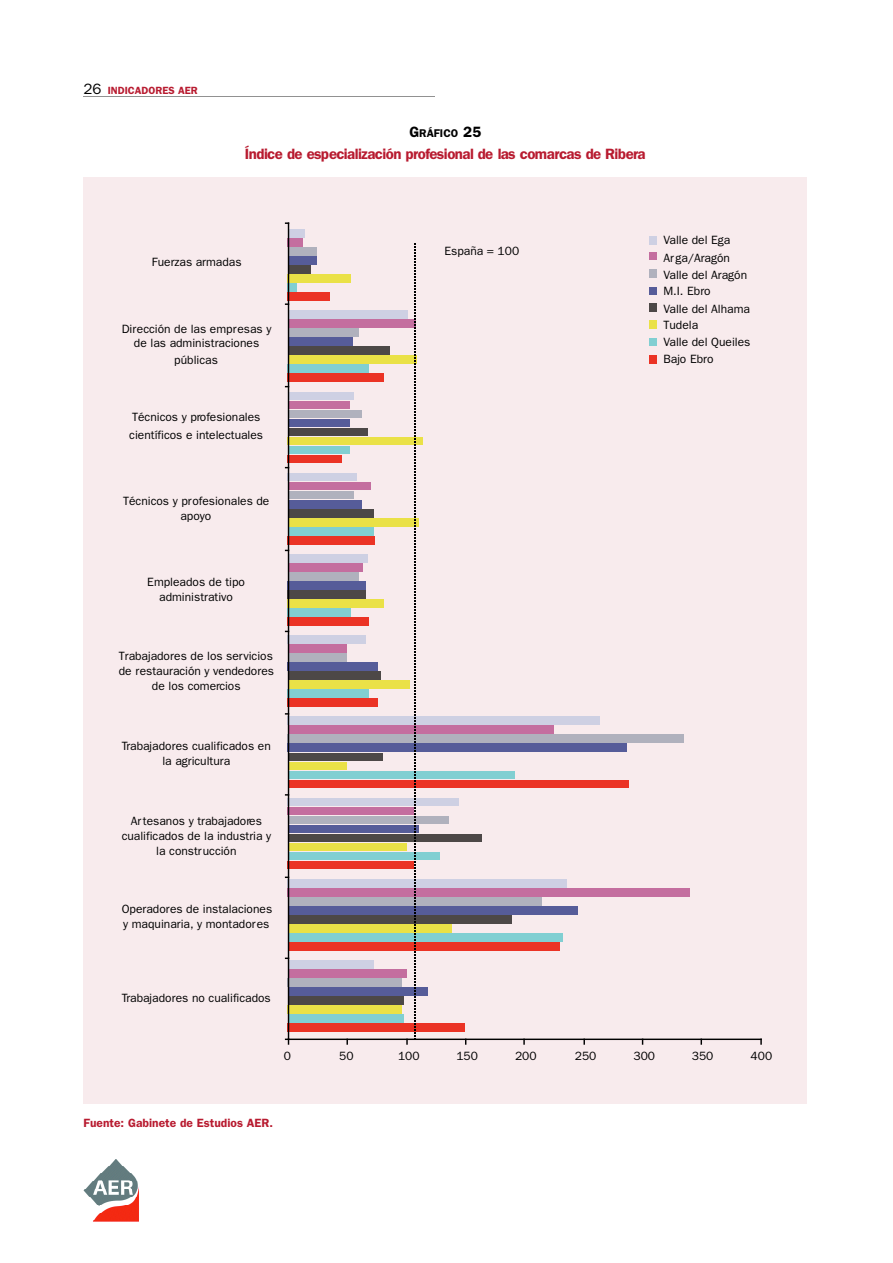
<style>
.page{position:relative;width:893px;height:1263px;background:#fff}
.page>*{position:absolute;margin:0;border:0;box-sizing:border-box;transform-origin:0 0}
.t1{font:600 15px "Franklin Gothic";letter-spacing:-.035em;color:#b81b30}
.t2{font:12px/15.1px "Franklin Gothic";color:#000;text-align:center}
.t3{font:600 12px "Franklin Gothic";color:#b81b30}
.t4{font:600 11.25px "Franklin Gothic";color:#000}
.t5{font:600 10.5px "Franklin Gothic";color:#b81b30}
.s1{font-weight:400;font-size:15px;color:#000}
.s2{font-size:15px}
</style>
<div class="page">
<div style="left:84px;top:177px;width:722px;height:927px;background:#f8ebed"></div>
<div style="left:288px;top:1023px;width:177px;height:9px;background:#eb3325"></div>
<div style="left:288px;top:942px;width:271px;height:9px;background:#eb3325"></div>
<div style="left:288px;top:861px;width:126px;height:8px;background:#eb3325"></div>
<div style="left:288px;top:780px;width:340px;height:8px;background:#eb3325"></div>
<div style="left:288px;top:698px;width:90px;height:9px;background:#eb3325"></div>
<div style="left:288px;top:617px;width:81px;height:9px;background:#eb3325"></div>
<div style="left:288px;top:536px;width:87px;height:9px;background:#eb3325"></div>
<div style="left:288px;top:455px;width:54px;height:8px;background:#eb3325"></div>
<div style="left:288px;top:373px;width:96px;height:9px;background:#eb3325"></div>
<div style="left:288px;top:292px;width:42px;height:9px;background:#eb3325"></div>
<div style="left:288px;top:1014px;width:115px;height:9px;background:#81cfd2"></div>
<div style="left:288px;top:933px;width:274px;height:9px;background:#81cfd2"></div>
<div style="left:288px;top:852px;width:151px;height:8px;background:#81cfd2"></div>
<div style="left:288px;top:771px;width:226px;height:8px;background:#81cfd2"></div>
<div style="left:288px;top:689px;width:81px;height:9px;background:#81cfd2"></div>
<div style="left:288px;top:608px;width:63px;height:9px;background:#81cfd2"></div>
<div style="left:288px;top:527px;width:85px;height:9px;background:#81cfd2"></div>
<div style="left:288px;top:446px;width:61px;height:8px;background:#81cfd2"></div>
<div style="left:288px;top:364px;width:81px;height:9px;background:#81cfd2"></div>
<div style="left:288px;top:283px;width:9px;height:9px;background:#81cfd2"></div>
<div style="left:288px;top:1005px;width:114px;height:9px;background:#eae147"></div>
<div style="left:288px;top:924px;width:163px;height:9px;background:#eae147"></div>
<div style="left:288px;top:843px;width:118px;height:8px;background:#eae147"></div>
<div style="left:288px;top:762px;width:58px;height:8px;background:#eae147"></div>
<div style="left:288px;top:680px;width:121px;height:9px;background:#eae147"></div>
<div style="left:288px;top:599px;width:96px;height:9px;background:#eae147"></div>
<div style="left:288px;top:518px;width:130px;height:9px;background:#eae147"></div>
<div style="left:288px;top:437px;width:135px;height:8px;background:#eae147"></div>
<div style="left:288px;top:355px;width:129px;height:9px;background:#eae147"></div>
<div style="left:288px;top:274px;width:63px;height:9px;background:#eae147"></div>
<div style="left:288px;top:996px;width:115px;height:9px;background:#4d4847"></div>
<div style="left:288px;top:915px;width:223px;height:9px;background:#4d4847"></div>
<div style="left:288px;top:834px;width:193px;height:8px;background:#4d4847"></div>
<div style="left:288px;top:753px;width:94px;height:8px;background:#4d4847"></div>
<div style="left:288px;top:671px;width:93px;height:9px;background:#4d4847"></div>
<div style="left:288px;top:590px;width:78px;height:9px;background:#4d4847"></div>
<div style="left:288px;top:509px;width:85px;height:9px;background:#4d4847"></div>
<div style="left:288px;top:428px;width:79px;height:8px;background:#4d4847"></div>
<div style="left:288px;top:346px;width:102px;height:9px;background:#4d4847"></div>
<div style="left:288px;top:265px;width:22px;height:9px;background:#4d4847"></div>
<div style="left:288px;top:987px;width:139px;height:9px;background:#565c99"></div>
<div style="left:288px;top:906px;width:289px;height:9px;background:#565c99"></div>
<div style="left:288px;top:825px;width:130px;height:8px;background:#565c99"></div>
<div style="left:288px;top:743px;width:339px;height:9px;background:#565c99"></div>
<div style="left:288px;top:662px;width:90px;height:9px;background:#565c99"></div>
<div style="left:288px;top:581px;width:78px;height:9px;background:#565c99"></div>
<div style="left:288px;top:500px;width:73px;height:9px;background:#565c99"></div>
<div style="left:288px;top:419px;width:61px;height:8px;background:#565c99"></div>
<div style="left:288px;top:337px;width:64px;height:9px;background:#565c99"></div>
<div style="left:288px;top:256px;width:28px;height:9px;background:#565c99"></div>
<div style="left:288px;top:978px;width:114px;height:9px;background:#b0b1bd"></div>
<div style="left:288px;top:897px;width:253px;height:9px;background:#b0b1bd"></div>
<div style="left:288px;top:816px;width:160px;height:8px;background:#b0b1bd"></div>
<div style="left:288px;top:734px;width:396px;height:9px;background:#b0b1bd"></div>
<div style="left:288px;top:653px;width:58px;height:9px;background:#b0b1bd"></div>
<div style="left:288px;top:572px;width:70px;height:9px;background:#b0b1bd"></div>
<div style="left:288px;top:491px;width:66px;height:8px;background:#b0b1bd"></div>
<div style="left:288px;top:410px;width:73px;height:8px;background:#b0b1bd"></div>
<div style="left:288px;top:328px;width:70px;height:9px;background:#b0b1bd"></div>
<div style="left:288px;top:247px;width:28px;height:9px;background:#b0b1bd"></div>
<div style="left:288px;top:969px;width:118px;height:9px;background:#c46e9f"></div>
<div style="left:288px;top:888px;width:402px;height:9px;background:#c46e9f"></div>
<div style="left:288px;top:807px;width:126px;height:8px;background:#c46e9f"></div>
<div style="left:288px;top:725px;width:265px;height:9px;background:#c46e9f"></div>
<div style="left:288px;top:644px;width:58px;height:9px;background:#c46e9f"></div>
<div style="left:288px;top:563px;width:75px;height:9px;background:#c46e9f"></div>
<div style="left:288px;top:482px;width:82px;height:8px;background:#c46e9f"></div>
<div style="left:288px;top:401px;width:61px;height:8px;background:#c46e9f"></div>
<div style="left:288px;top:319px;width:127px;height:9px;background:#c46e9f"></div>
<div style="left:288px;top:238px;width:15px;height:9px;background:#c46e9f"></div>
<div style="left:288px;top:960px;width:85px;height:9px;background:#ced0e3"></div>
<div style="left:288px;top:879px;width:279px;height:9px;background:#ced0e3"></div>
<div style="left:288px;top:798px;width:171px;height:8px;background:#ced0e3"></div>
<div style="left:288px;top:716px;width:312px;height:9px;background:#ced0e3"></div>
<div style="left:288px;top:635px;width:78px;height:9px;background:#ced0e3"></div>
<div style="left:288px;top:554px;width:79px;height:9px;background:#ced0e3"></div>
<div style="left:288px;top:473px;width:69px;height:8px;background:#ced0e3"></div>
<div style="left:288px;top:392px;width:66px;height:8px;background:#ced0e3"></div>
<div style="left:288px;top:310px;width:120px;height:9px;background:#ced0e3"></div>
<div style="left:288px;top:229px;width:16px;height:9px;background:#ced0e3"></div>
<hr style="left:288px;top:1039px;width:473px;height:1px;background:#000">
<hr style="left:288px;top:222px;width:1px;height:818px;background:#000">
<svg style="left:285px;top:1039px;width:4px;height:6px"></svg>
<svg style="left:414px;top:243px;width:1px;height:796px"></svg>
<div style="left:649px;top:252px;width:8px;height:8px;background:#c46e9f"></div>
<div style="left:649px;top:287px;width:8px;height:7px;background:#565c99"></div>
<div style="left:649px;top:303px;width:8px;height:9px;background:#4d4847"></div>
<div style="left:649px;top:320px;width:8px;height:9px;background:#eae147"></div>
<div style="left:649px;top:338px;width:8px;height:8px;background:#81cfd2"></div>
<div style="left:649px;top:355px;width:8px;height:9px;background:#eb3325"></div>
<div style="left:649px;top:269px;width:8px;height:9px;background:#b0b1bd"></div>
<div style="left:649px;top:236px;width:8px;height:9px;background:#ced0e3"></div>
<hr style="left:84px;top:96px;width:351px;height:1px;background:#919191">
<img style="left:84px;top:1160px;width:55px;height:62px">
<p class="t5" style="left:84px;top:87px;width:116px"><span class="s1">26</span> INDICADORES AER</p>
<p class="t4" style="left:409px;top:129px;width:73px"><span class="s2">G</span>RÁFICO <span class="s2">25</span></p>
<p class="t1" style="left:245px;top:149px;width:402px">Índice de especialización profesional de las comarcas de Ribera</p>
<p class="t2" style="left:152px;top:256px;width:91px">Fuerzas armadas</p>
<p class="t2" style="left:122px;top:322px;width:151px;line-height:14.7px">Dirección de las empresas y de las administraciones</p>
<p class="t2" style="left:174px;top:353px;width:45px">públicas</p>
<p class="t2" style="left:129px;top:409px;width:135px;line-height:18px;text-align:left">Técnicos y profesionales científicos e intelectuales</p>
<p class="t2" style="left:123px;top:494px;width:148px">Técnicos y profesionales de apoyo</p>
<p class="t2" style="left:147px;top:575px;width:99px">Empleados de tipo administrativo</p>
<p class="t2" style="left:119px;top:649px;width:157px">Trabajadores de los servicios de restauración y vendedores de los comercios</p>
<p class="t2" style="left:122px;top:739px;width:151px">Trabajadores cualificados en la agricultura</p>
<p class="t2" style="left:122px;top:814px;width:151px">Artesanos y trabajadores cualificados de la industria y la construcción</p>
<p class="t2" style="left:122px;top:903px;width:152px;line-height:14.7px;text-align:left">Operadores de instalaciones y maquinaria, y montadores</p>
<p class="t2" style="left:444px;top:244px;width:76px">España = 100</p>
<p class="t2" style="left:663px;top:232px;width:68px;line-height:18px;text-align:left">Valle del Ega<br>Arga/Aragón</p>
<p class="t2" style="left:663px;top:267px;width:85px;line-height:16.5px;text-align:left">Valle del Aragón<br>M.I. Ebro</p>
<p class="t2" style="left:663px;top:302px;width:89px;line-height:16.5px;text-align:left">Valle del Alhama<br>Tudela<br>Valle del Queiles<br>Bajo Ebro</p>
<p class="t2" style="left:122px;top:991px;width:151px">Trabajadores no cualificados</p>
<p class="t2" style="left:284px;top:1050px;width:9px">0</p>
<p class="t2" style="left:339px;top:1050px;width:16px">50</p>
<p class="t2" style="left:398px;top:1050px;width:23px">100</p>
<p class="t2" style="left:456px;top:1050px;width:23px">150</p>
<p class="t2" style="left:515px;top:1050px;width:23px">200</p>
<p class="t2" style="left:575px;top:1050px;width:23px">250</p>
<p class="t2" style="left:633px;top:1050px;width:23px">300</p>
<p class="t2" style="left:692px;top:1050px;width:23px">350</p>
<p class="t2" style="left:750px;top:1050px;width:23px">400</p>
<p class="t3" style="left:84px;top:1119px;width:191px">Fuente: Gabinete de Estudios AER.</p>
</div>
